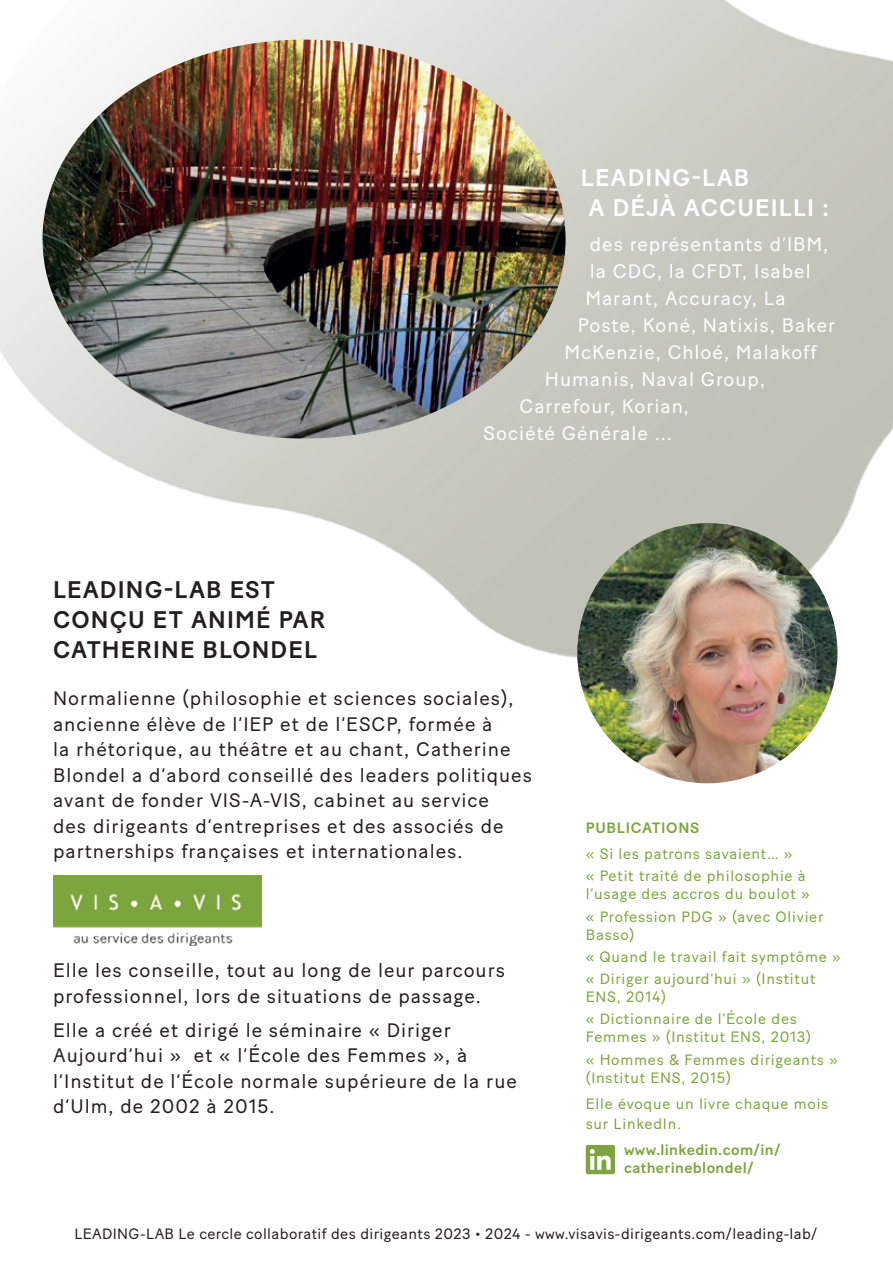
<style>
.page{position:relative;width:893px;height:1263px;background:#fff}
.page>*{position:absolute;margin:0;border:0;box-sizing:border-box;transform-origin:0 0}
.t1{font:500 24px/30px "Baton Turbo";letter-spacing:.05em;color:#231f20}
.t2{font:500 24px/30px "Baton Turbo";letter-spacing:.05em;color:#fff}
.t3{font:19.5px/25.5px "Baton Turbo";letter-spacing:.05em;color:#231f20}
.t4{font:19.5px "Baton Turbo";letter-spacing:.05em;color:#fff}
.t5{font:15px/22.2px "Baton Turbo";letter-spacing:.05em;color:#7da53e}
.t6{font:15px "Baton Turbo";letter-spacing:.025em;color:#231f20}
.t7{font:500 15px/18px "Baton Turbo";letter-spacing:.025em;color:#7da53e}
.t8{font:500 15px "Baton Turbo";letter-spacing:.05em;color:#7da53e}
</style>
<div class="page">
<img style="left:0;top:0;width:893px;height:784px">
<img style="left:53px;top:875px;width:209px;height:70px">
<img style="left:43px;top:40px;width:523px;height:398px">
<img style="left:577px;top:523px;width:260px;height:260px;border-radius:130px">
<svg style="left:586px;top:1145px;width:29px;height:29px"></svg>
<p class="t1" style="left:53px;top:573px;width:273px">LEADING-LAB EST<br>CONÇU ET ANIMÉ PAR<br>CATHERINE BLONDEL</p>
<p class="t2" style="left:588px;top:161px;width:242px;text-indent:-8px">LEADING-LAB<br>A DÉJÀ ACCUEILLI :</p>
<p class="t4" style="left:590px;top:230px;width:240px">des représentants d’IBM,</p>
<p class="t4" style="left:590px;top:257px;width:222px">la CDC, la CFDT, Isabel</p>
<p class="t4" style="left:585px;top:284px;width:202px">Marant, Accuracy, La</p>
<p class="t4" style="left:578px;top:311px;width:259px">Poste, Koné, Natixis, Baker</p>
<p class="t4" style="left:564px;top:338px;width:254px">McKenzie, Chloé, Malakoff</p>
<p class="t4" style="left:545px;top:365px;width:222px">Humanis, Naval Group,</p>
<p class="t4" style="left:519px;top:392px;width:171px">Carrefour, Korian,</p>
<p class="t4" style="left:483px;top:419px;width:190px">Société Générale ...</p>
<p class="t3" style="left:53px;top:684px;width:480px">Normalienne (philosophie et sciences sociales), ancienne élève de l’IEP et de l’ESCP, formée à<br>la rhétorique, au théâtre et au chant, Catherine Blondel a d’abord conseillé des leaders politiques avant de fonder VIS-A-VIS, cabinet au service<br>des dirigeants d’entreprises et des associés de partnerships françaises et internationales.</p>
<p class="t3" style="left:53px;top:956px;width:453px">Elle les conseille, tout au long de leur parcours professionnel, lors de situations de passage.</p>
<p class="t3" style="left:53px;top:1015px;width:465px">Elle a créé et dirigé le séminaire « Diriger Aujourd’hui » et « l’École des Femmes », à l’Institut de l’École normale supérieure de la rue d’Ulm, de 2002 à 2015.</p>
<p class="t8" style="left:586px;top:816px;width:115px">PUBLICATIONS</p>
<p class="t5" style="left:586px;top:841px;width:221px">« Si les patrons savaient… »<br>« Petit traité de philosophie à</p>
<p class="t5" style="left:586px;top:881px;width:239px">l’usage des accros du boulot »<br>« Profession PDG » (avec Olivier</p>
<p class="t5" style="left:586px;top:922px;width:256px">Basso)<br>« Quand le travail fait symptôme » « Diriger aujourd’hui » (Institut</p>
<p class="t5" style="left:586px;top:984px;width:213px">ENS, 2014)<br>« Dictionnaire de l’École des</p>
<p class="t5" style="left:586px;top:1024px;width:254px">Femmes » (Institut ENS, 2013)<br>« Hommes &amp; Femmes dirigeants »</p>
<p class="t5" style="left:586px;top:1062px;width:244px;line-height:26.5px">(Institut ENS, 2015)<br>Elle évoque un livre chaque mois</p>
<p class="t5" style="left:586px;top:1111px;width:97px">sur LinkedIn.</p>
<p class="t7" style="left:624px;top:1140px;width:158px">www.linkedin.com/in/ catherineblondel/</p>
<p class="t6" style="left:75px;top:1222px;width:744px">LEADING-LAB Le cercle collaboratif des dirigeants 2023 • 2024 - www.visavis-dirigeants.com/leading-lab/</p>
</div>
